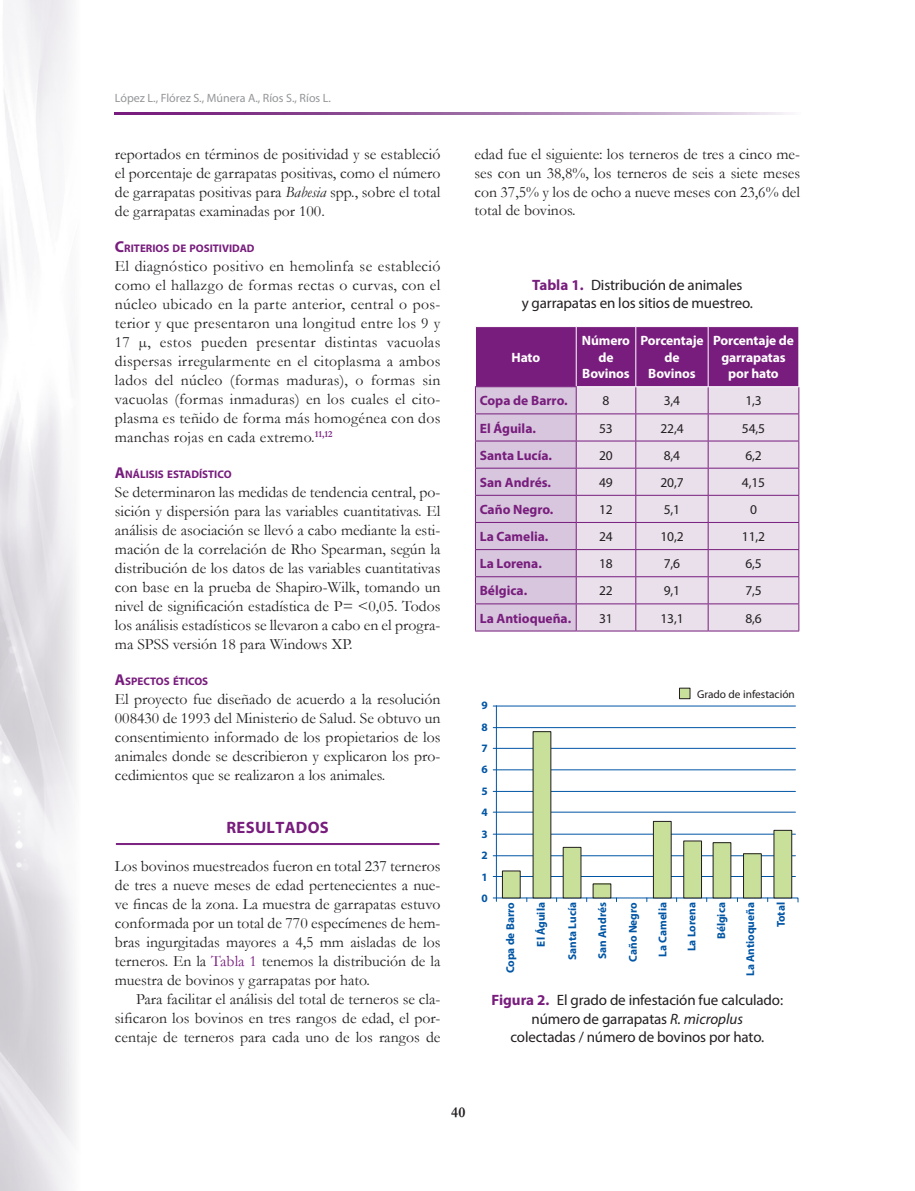
<style>
.page{position:relative;width:915px;height:1191px;background:#fff}
.page>*{position:absolute;margin:0;border:0;box-sizing:border-box;transform-origin:0 0}
.t1{font:700 16.5px "Myriad Pro";letter-spacing:.02em;color:#781d7d}
.t2{font:15.75px/19px "Garamond";color:#231f20;text-align:justify}
.t3{font:15px/18.6px "Myriad Pro";letter-spacing:-.01em;color:#231f20;text-align:center}
.t4{font:700 15px "Garamond";color:#231f20}
.t5{font:700 13.5px "Myriad Pro";color:#781d7d}
.t6{font:13.5px "Myriad Pro";letter-spacing:-.01em;color:#231f20}
.t7{font:700 13.5px/16.5px "Myriad Pro";letter-spacing:-.01em;color:#fff;text-align:center}
.t8{font:12px "Myriad Pro";color:#939598}
.t9{font:700 11.4px/21.5px "Myriad Pro";color:#0155a5;text-align:justify}
.t10{font:11.4px "Myriad Pro";color:#231f20}
.t11{font:700 10.95px "Myriad Pro";color:#781d7d}
.s1{font-style:italic}
.s2{font-size:15.75px}
.s3{color:#781d7d}
.s4{font-weight:700;color:#781d7d}
</style>
<div class="page">
<svg style="left:115px;top:112px;width:672px;height:2px"></svg>
<img style="left:0;top:0;width:76px;height:1191px">
<hr style="left:116px;top:843px;width:323px;height:1px;background:#781d7d">
<hr style="left:116px;top:844px;width:323px;height:1px;background:#781d7d">
<svg style="left:475px;top:326px;width:324px;height:305px;background:#c9abcd"></svg>
<hr style="left:475px;top:630px;width:101px;height:1px;background:#781d7d">
<hr style="left:493px;top:727px;width:302px;height:1px;background:#0155a5">
<hr style="left:493px;top:791px;width:302px;height:1px;background:#0155a5">
<hr style="left:493px;top:855px;width:302px;height:1px;background:#0155a5">
<hr style="left:493px;top:748px;width:302px;height:1px;background:#0155a5">
<hr style="left:493px;top:811px;width:302px;height:1px;background:#0155a5">
<hr style="left:493px;top:876px;width:302px;height:1px;background:#0155a5">
<hr style="left:493px;top:705px;width:302px;height:1px;background:#0155a5">
<hr style="left:493px;top:769px;width:302px;height:1px;background:#0155a5">
<hr style="left:493px;top:833px;width:302px;height:1px;background:#0155a5">
<hr style="left:496px;top:705px;width:1px;height:196px;background:#0155a5">
<div style="left:679px;top:688px;width:10px;height:10px;background:#c8e09a"></div>
<div style="left:679px;top:688px;width:11px;height:11px;border:1px solid #231f20"></div>
<svg style="left:492px;top:897px;width:306px;height:5px"></svg>
<div style="left:502px;top:871px;width:18px;height:27px;background:#c8e09a"></div>
<div style="left:502px;top:870px;width:18px;height:28px;border:1px solid #231f20"></div>
<div style="left:563px;top:847px;width:17px;height:51px;background:#c8e09a"></div>
<div style="left:562px;top:847px;width:19px;height:51px;border:1px solid #231f20"></div>
<div style="left:593px;top:884px;width:17px;height:14px;background:#c8e09a"></div>
<div style="left:653px;top:821px;width:18px;height:77px;background:#c8e09a"></div>
<div style="left:652px;top:821px;width:19px;height:77px;border:1px solid #231f20"></div>
<div style="left:683px;top:841px;width:18px;height:57px;background:#c8e09a"></div>
<div style="left:683px;top:840px;width:18px;height:58px;border:1px solid #231f20"></div>
<div style="left:712px;top:842px;width:18px;height:56px;background:#c8e09a"></div>
<div style="left:743px;top:853px;width:18px;height:45px;background:#c8e09a"></div>
<div style="left:742px;top:853px;width:19px;height:45px;border:1px solid #231f20"></div>
<div style="left:773px;top:830px;width:18px;height:68px;background:#c8e09a"></div>
<div style="left:533px;top:731px;width:17px;height:167px;background:#c8e09a"></div>
<p class="t8" style="left:115px;top:90px;width:217px">López L., Flórez S., Múnera A., Ríos S., Ríos L.</p>
<p class="t2" style="left:115px;top:144px;width:327px">reportados en términos de positividad y se estableció el porcentaje de garrapatas positivas, como el número de garrapatas positivas para <span class="s1">Babesia</span> spp., sobre el total de garrapatas examinadas por 100.</p>
<p class="t11" style="left:115px;top:241px;width:141px"><span class="s2">C</span>RITERIOS DE POSITIVIDAD</p>
<p class="t2" style="left:115px;top:256px;width:327px">El diagnóstico positivo en hemolinfa se estableció como el hallazgo de formas rectas o curvas, con el núcleo ubicado en la parte anterior, central o pos&shy;terior y que presentaron una longitud entre los 9 y 17 µ, estos pueden presentar distintas vacuolas dispersas irregularmente en el citoplasma a ambos lados del núcleo (formas maduras), o formas sin vacuolas (formas inmaduras) en los cuales el cito&shy;plasma es teñido de forma más homogénea con dos manchas rojas en cada extremo.<sup>11,12</sup></p>
<p class="t11" style="left:115px;top:467px;width:118px"><span class="s2">A</span>NÁLISIS ESTADÍSTICO</p>
<p class="t2" style="left:115px;top:482px;width:327px">Se determinaron las medidas de tendencia central, po&shy;sición y dispersión para las variables cuantitativas. El análisis de asociación se llevó a cabo mediante la esti&shy;mación de la correlación de Rho Spearman, según la distribución de los datos de las variables cuantitativas con base en la prueba de Shapiro-Wilk, tomando un nivel de significación estadística de P= &lt;0,05. Todos los análisis estadísticos se llevaron a cabo en el progra&shy;ma SPSS versión 18 para Windows XP.</p>
<p class="t11" style="left:115px;top:674px;width:95px"><span class="s2">A</span>SPECTOS ÉTICOS</p>
<p class="t2" style="left:115px;top:689px;width:327px">El proyecto fue diseñado de acuerdo a la resolución 008430 de 1993 del Ministerio de Salud. Se obtuvo un consentimiento informado de los propietarios de los animales donde se describieron y explicaron los pro&shy;cedimientos que se realizaron a los animales.</p>
<p class="t1" style="left:226px;top:816px;width:30px">RESULT</p>
<p class="t1" style="left:285px;top:816px;width:44px">ADOS</p>
<p class="t2" style="left:115px;top:856px;width:327px">Los bovinos muestreados fueron en total 237 terneros de tres a nueve meses de edad pertenecientes a nue&shy;ve fincas de la zona. La muestra de garrapatas estuvo conformada por un total de 770 especímenes de hem&shy;bras ingurgitadas mayores a 4,5 mm aisladas de los terneros. En la <span class="s3">Tabla 1</span> tenemos la distribución de la muestra de bovinos y garrapatas por hato.</p>
<p class="t2" style="left:115px;top:989px;width:327px;text-indent:21px">Para facilitar el análisis del total de terneros se cla&shy;sificaron los bovinos en tres rangos de edad, el por&shy;centaje de terneros para cada uno de los rangos de</p>
<p class="t2" style="left:474px;top:144px;width:327px">edad fue el siguiente: los terneros de tres a cinco me&shy;ses con un 38,8%, los terneros de seis a siete meses con 37,5% y los de ocho a nueve meses con 23,6% del total de bovinos.</p>
<p class="t3" style="left:521px;top:275px;width:232px"><span class="s4">Tabla 1.</span> Distribución de animales<br>y garrapatas en los sitios de muestreo.</p>
<p class="t7" style="left:511px;top:348px;width:30px">Hato</p>
<p class="t7" style="left:581px;top:332px;width:50px">Número de<br>Bovinos</p>
<p class="t7" style="left:640px;top:332px;width:65px">Porcentaje de<br>Bovinos</p>
<p class="t7" style="left:713px;top:332px;width:82px">Porcentaje de garrapatas por hato</p>
<p class="t5" style="left:479px;top:392px;width:89px">Copa de Barro.</p>
<p class="t6" style="left:602px;top:392px;width:8px">8</p>
<p class="t6" style="left:663px;top:392px;width:18px">3,4</p>
<p class="t6" style="left:745px;top:392px;width:18px">1,3</p>
<p class="t5" style="left:479px;top:419px;width:58px">El Águila.</p>
<p class="t6" style="left:599px;top:420px;width:15px">53</p>
<p class="t6" style="left:660px;top:420px;width:25px">22,4</p>
<p class="t6" style="left:741px;top:420px;width:25px">54,5</p>
<p class="t5" style="left:479px;top:446px;width:74px">Santa Lucía.</p>
<p class="t6" style="left:599px;top:447px;width:15px">20</p>
<p class="t6" style="left:663px;top:447px;width:18px">8,4</p>
<p class="t6" style="left:745px;top:447px;width:18px">6,2</p>
<p class="t5" style="left:479px;top:473px;width:73px">San Andrés.</p>
<p class="t6" style="left:599px;top:474px;width:15px">49</p>
<p class="t6" style="left:660px;top:474px;width:25px">20,7</p>
<p class="t6" style="left:741px;top:474px;width:25px">4,15</p>
<p class="t5" style="left:479px;top:500px;width:75px">Caño Negro.</p>
<p class="t6" style="left:599px;top:501px;width:15px">12</p>
<p class="t6" style="left:663px;top:501px;width:18px">5,1</p>
<p class="t6" style="left:749px;top:501px;width:8px">0</p>
<p class="t5" style="left:479px;top:528px;width:70px">La Camelia.</p>
<p class="t6" style="left:599px;top:528px;width:15px">24</p>
<p class="t6" style="left:660px;top:528px;width:25px">10,2</p>
<p class="t6" style="left:741px;top:528px;width:25px">11,2</p>
<p class="t5" style="left:479px;top:555px;width:64px">La Lorena.</p>
<p class="t6" style="left:599px;top:555px;width:15px">18</p>
<p class="t6" style="left:663px;top:555px;width:18px">7,6</p>
<p class="t6" style="left:745px;top:555px;width:18px">6,5</p>
<p class="t5" style="left:479px;top:582px;width:49px">Bélgica.</p>
<p class="t6" style="left:599px;top:582px;width:15px">22</p>
<p class="t6" style="left:663px;top:582px;width:18px">9,1</p>
<p class="t6" style="left:745px;top:582px;width:18px">7,5</p>
<p class="t5" style="left:479px;top:609px;width:93px">La Antioqueña.</p>
<p class="t6" style="left:599px;top:609px;width:15px">31</p>
<p class="t6" style="left:660px;top:609px;width:25px">13,1</p>
<p class="t6" style="left:745px;top:609px;width:18px">8,6</p>
<p class="t9" style="left:481px;top:694px;width:8px">9<br>8<br>7<br>6<br>5<br>4<br>3<br>2<br>1<br>0</p>
<p class="t10" style="left:696px;top:687px;width:99px">Grado de infestación</p>
<p class="t9" style="left:499px;top:973px;width:73px;rotate:-90deg">Copa de Barro</p>
<p class="t9" style="left:529px;top:946px;width:46px;rotate:-90deg">El Águila</p>
<p class="t9" style="left:561px;top:960px;width:59px;rotate:-90deg">Santa Lucía</p>
<p class="t9" style="left:591px;top:959px;width:59px;rotate:-90deg">San Andrés</p>
<p class="t9" style="left:621px;top:961px;width:61px;rotate:-90deg">Caño Negro</p>
<p class="t9" style="left:651px;top:957px;width:56px;rotate:-90deg">La Camelia</p>
<p class="t9" style="left:680px;top:951px;width:51px;rotate:-90deg">La Lorena</p>
<p class="t9" style="left:710px;top:939px;width:38px;rotate:-90deg">Bélgica</p>
<p class="t9" style="left:739px;top:976px;width:75px;rotate:-90deg">La Antioqueña</p>
<p class="t9" style="left:769px;top:927px;width:27px;rotate:-90deg">Total</p>
<p class="t3" style="left:491px;top:990px;width:293px"><span class="s4">Figura 2.</span> El grado de infestación fue calculado: número de garrapatas <span class="s1">R. microplus<br></span>colectadas / número de bovinos por hato.</p>
<p class="t4" style="left:451px;top:1102px;width:16px">40</p>
</div>
